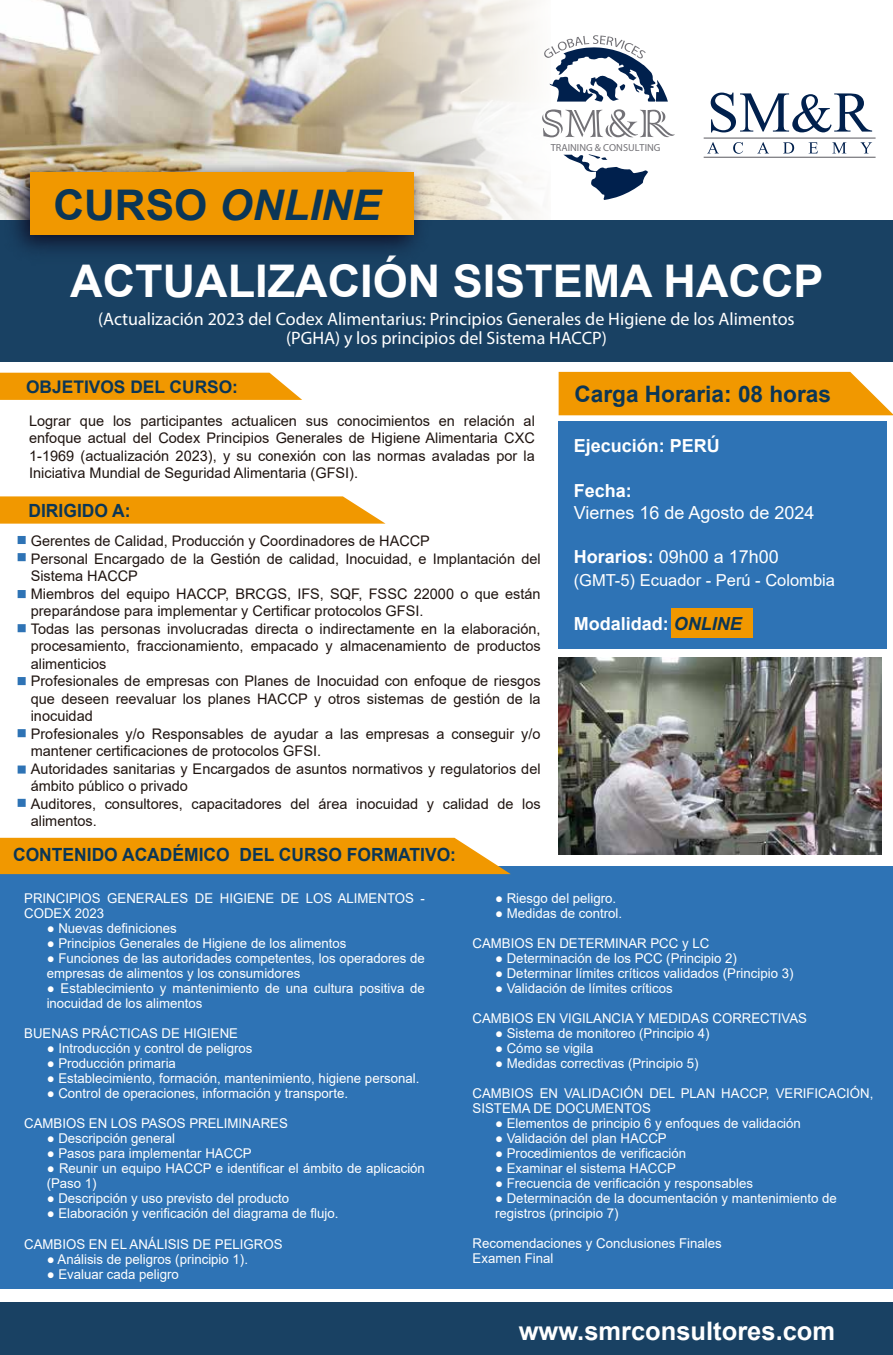
<style>
.page{position:relative;width:893px;height:1355px;background:#fff}
.page>*{position:absolute;margin:0;border:0;box-sizing:border-box;transform-origin:0 0}
.t1{font:57.6px "Times New Roman";color:#00204d}
.t2{font:52.05px "Colonna";color:#737277}
.t3{font:700 45px "Arial";color:#fff}
.t4{font:italic 700 42.3px "Arial";color:#0b3656}
.t5{font:700 25.5px "Arial";color:#fff}
.t6{font:700 22.65px "Arial";color:#0b3656}
.t7{font:700 18.15px "Arial";color:#0b3656;scale:.96 1}
.t8{font:18px/19.5px "Myriad Pro";color:#fff;text-align:center}
.t9{font:18px "Arial";color:#fff}
.t10{font:700 18px "Arial";color:#fff}
.t11{font:700 17.4px "Arial";color:#0b3656}
.t12{font:16.5px "Arial";color:#fff}
.t13{font:14.55px/17.5px "Arial";color:#1f1410;text-align:justify}
.t14{font:13.5px/15px "Arial";color:#fff}
.t15{font:10.2px "Myriad Pro";color:#737277}
.s1{font-style:normal}
.s2{font-size:55.2px}
.s3{font-weight:700}
.s4{font-style:italic;color:#0b3656}
</style>
<div class="page">
<img style="left:0;top:0;width:251px;height:123px">
<svg style="left:558px;top:657px;width:58px;height:198px"></svg>
<div style="left:0;top:866px;width:893px;height:422px;background:#2e73b5"></div>
<div style="left:0;top:1302px;width:893px;height:52px;background:#194163"></div>
<svg style="left:251px;top:0;width:287px;height:220px"></svg>
<svg style="left:0;top:496px;width:385px;height:27px;background:#f19f11"></svg>
<svg style="left:563px;top:154px;width:85px;height:46px"></svg>
<svg style="left:544px;top:35px;width:124px;height:67px"></svg>
<svg style="left:708px;top:142px;width:10px;height:11px"></svg>
<svg style="left:733px;top:142px;width:10px;height:12px"></svg>
<svg style="left:758px;top:142px;width:11px;height:11px"></svg>
<svg style="left:783px;top:142px;width:11px;height:11px"></svg>
<svg style="left:809px;top:142px;width:9px;height:11px"></svg>
<svg style="left:832px;top:142px;width:14px;height:11px"></svg>
<svg style="left:860px;top:142px;width:12px;height:11px"></svg>
<hr style="left:704px;top:137px;width:172px;height:2px;background:#737277">
<hr style="left:704px;top:157px;width:172px;height:1px;background:#737277">
<svg style="left:0;top:373px;width:302px;height:27px;background:#f19d0d"></svg>
<div style="left:18px;top:536px;width:8px;height:8px;background:#2e73b5;border:3px solid #2e73b5"></div>
<svg style="left:18px;top:553px;width:8px;height:8px"></svg>
<div style="left:18px;top:590px;width:8px;height:8px;background:#2e73b5;border:3px solid #2e73b5"></div>
<svg style="left:18px;top:624px;width:8px;height:8px"></svg>
<div style="left:18px;top:677px;width:8px;height:8px;background:#2e73b5;border:3px solid #2e73b5"></div>
<svg style="left:18px;top:729px;width:8px;height:8px"></svg>
<svg style="left:18px;top:765px;width:8px;height:8px"></svg>
<svg style="left:18px;top:799px;width:8px;height:8px"></svg>
<div style="left:0;top:220px;width:893px;height:142px;background:#194163"></div>
<div style="left:559px;top:372px;width:334px;height:43px;background:#f19800"></div>
<img style="left:0;top:123px;width:462px;height:128px">
<div style="left:31px;top:172px;width:383px;height:63px;background:#f19800"></div>
<svg style="left:0;top:837px;width:511px;height:37px;background:#f19f13"></svg>
<div style="left:559px;top:421px;width:328px;height:228px;background:#2e73b5"></div>
<div style="left:671px;top:608px;width:82px;height:29px;background:#f19800"></div>
<img style="left:559px;top:657px;width:322px;height:197px">
<h3 class="t4" style="left:53px;top:177px;width:329px"><span class="s1">CURSO</span> ONLINE</h3>
<h2 class="t2" style="left:541px;top:89px;width:135px">SM&amp;R</h2>
<p class="t15" style="left:551px;top:141px;width:111px">TRAINING &amp; CONSULTING</p>
<h1 class="t1" style="left:707px;top:72px;width:166px">SM<span class="s2">&amp;</span>R</h1>
<h3 class="t3" style="left:70px;top:249px;width:755px">ACTUALIZACIÓN SISTEMA HACCP</h3>
<h3 class="t8" style="left:98px;top:308px;width:698px">(Actualización 2023 del Codex Alimentarius: Principios Generales de Higiene de los Alimentos (PGHA) y los principios del Sistema HACCP)</h3>
<p class="t11" style="left:26px;top:375px;width:213px">OBJETIVOS DEL CURSO:</p>
<p class="t13" style="left:29px;top:412px;width:507px">Lograr que los participantes actualicen sus conocimientos en relación al enfoque actual del Codex Principios Generales de Higiene Alimentaria CXC 1-1969 (actualización 2023), y su conexión con las normas avaladas por la Iniciativa Mundial de Seguridad Alimentaria (GFSI).</p>
<h3 class="t7" style="left:28px;top:498px;width:108px">DIRIGIDO A:</h3>
<p class="t13" style="left:31px;top:532px;width:511px;text-align:left">Gerentes de Calidad, Producción y Coordinadores de HACCP<br>Personal Encargado de la Gestión de calidad, Inocuidad, e Implantación del Sistema HACCP<br>Miembros del equipo HACCP, BRCGS, IFS, SQF, FSSC 22000 o que están preparándose para implementar y Certificar protocolos GFSI.<br>Todas las personas involucradas directa o indirectamente en la elaboración, procesamiento, fraccionamiento, empacado y almacenamiento de productos alimenticios<br>Profesionales de empresas con Planes de Inocuidad con enfoque de riesgos que deseen reevaluar los planes HACCP y otros sistemas de gestión de la inocuidad<br>Profesionales y/o Responsables de ayudar a las empresas a conseguir y/o mantener certificaciones de protocolos GFSI.<br>Autoridades sanitarias y Encargados de asuntos normativos y regulatorios del ámbito público o privado<br>Auditores, consultores, capacitadores del área inocuidad y calidad de los alimentos.</p>
<h3 class="t7" style="left:13px;top:842px;width:463px">CONTENIDO ACADÉMICO DEL CURSO FORMATIVO:</h3>
<h3 class="t6" style="left:574px;top:378px;width:258px">Carga Horaria: 08 horas</h3>
<h3 class="t10" style="left:574px;top:433px;width:148px">Ejecución: PERÚ</h3>
<h3 class="t10" style="left:574px;top:478px;width:60px">Fecha:</h3>
<h3 class="t9" style="left:574px;top:500px;width:242px">Viernes 16 de Agosto de 2024</h3>
<h3 class="t9" style="left:574px;top:544px;width:207px"><span class="s3">Horarios:</span> 09h00 a 17h00</h3>
<p class="t12" style="left:574px;top:568px;width:263px">(GMT-5) Ecuador - Perú - Colombia</p>
<h3 class="t10" style="left:574px;top:611px;width:169px">Modalidad: <span class="s4">ONLINE</span></h3>
<p class="t14" style="left:24px;top:891px;width:402px">PRINCIPIOS GENERALES DE HIGIENE DE LOS ALIMENTOS -<br>CODEX 2023</p>
<p class="t14" style="left:47px;top:921px;width:132px">● Nuevas definiciones</p>
<p class="t14" style="left:47px;top:936px;width:301px">● Principios Generales de Higiene de los alimentos</p>
<p class="t14" style="left:47px;top:951px;width:380px">● Funciones de las autoridades competentes, los operadores de empresas de alimentos y los consumidores</p>
<p class="t14" style="left:47px;top:981px;width:380px">● Establecimiento y mantenimiento de una cultura positiva de inocuidad de los alimentos</p>
<p class="t14" style="left:24px;top:1026px;width:215px">BUENAS PRÁCTICAS DE HIGIENE</p>
<p class="t14" style="left:47px;top:1041px;width:207px">● Introducción y control de peligros</p>
<p class="t14" style="left:47px;top:1056px;width:131px">● Producción primaria</p>
<p class="t14" style="left:47px;top:1071px;width:374px">● Establecimiento, formación, mantenimiento, higiene personal.</p>
<p class="t14" style="left:47px;top:1086px;width:303px">● Control de operaciones, información y transporte.</p>
<p class="t14" style="left:24px;top:1116px;width:265px">CAMBIOS EN LOS PASOS PRELIMINARES</p>
<p class="t14" style="left:47px;top:1131px;width:130px">● Descripción general</p>
<p class="t14" style="left:47px;top:1146px;width:207px">● Pasos para implementar HACCP</p>
<p class="t14" style="left:47px;top:1161px;width:380px">● Reunir un equipo HACCP e identificar el ámbito de aplicación (Paso 1)</p>
<p class="t14" style="left:47px;top:1191px;width:244px">● Descripción y uso previsto del producto</p>
<p class="t14" style="left:47px;top:1206px;width:293px">● Elaboración y verificación del diagrama de flujo.</p>
<p class="t14" style="left:24px;top:1236px;width:260px">CAMBIOS EN EL ANÁLISIS DE PELIGROS</p>
<p class="t14" style="left:47px;top:1251px;width:203px">● Análisis de peligros (principio 1).</p>
<p class="t14" style="left:47px;top:1266px;width:134px">● Evaluar cada peligro</p>
<p class="t14" style="left:495px;top:891px;width:123px">● Riesgo del peligro.</p>
<p class="t14" style="left:495px;top:906px;width:129px">● Medidas de control.</p>
<p class="t14" style="left:473px;top:936px;width:238px">CAMBIOS EN DETERMINAR PCC y LC</p>
<p class="t14" style="left:495px;top:951px;width:243px">● Determinación de los PCC (Principio 2)</p>
<p class="t14" style="left:495px;top:966px;width:300px">● Determinar límites críticos validados (Principio 3)</p>
<p class="t14" style="left:495px;top:981px;width:179px">● Validación de límites críticos</p>
<p class="t14" style="left:473px;top:1011px;width:336px">CAMBIOS EN VIGILANCIA Y MEDIDAS CORRECTIVAS</p>
<p class="t14" style="left:495px;top:1026px;width:216px">● Sistema de monitoreo (Principio 4)</p>
<p class="t14" style="left:495px;top:1041px;width:100px">● Cómo se vigila</p>
<p class="t14" style="left:495px;top:1056px;width:205px">● Medidas correctivas (Principio 5)</p>
<p class="t14" style="left:473px;top:1086px;width:402px">CAMBIOS EN VALIDACIÓN DEL PLAN HACCP, VERIFICACIÓN,<br>SISTEMA DE DOCUMENTOS</p>
<p class="t14" style="left:495px;top:1116px;width:307px">● Elementos de principio 6 y enfoques de validación</p>
<p class="t14" style="left:495px;top:1131px;width:173px">● Validación del plan HACCP</p>
<p class="t14" style="left:495px;top:1146px;width:193px">● Procedimientos de verificación</p>
<p class="t14" style="left:495px;top:1161px;width:182px">● Examinar el sistema HACCP</p>
<p class="t14" style="left:495px;top:1176px;width:259px">● Frecuencia de verificación y responsables</p>
<p class="t14" style="left:495px;top:1191px;width:343px">● Determinación de la documentación y mantenimiento de registros (principio 7)</p>
<p class="t14" style="left:473px;top:1236px;width:251px">Recomendaciones y Conclusiones Finales<br>Examen Final</p>
<h3 class="t5" style="left:519px;top:1312px;width:318px">www.smrconsultores.com</h3>
</div>
